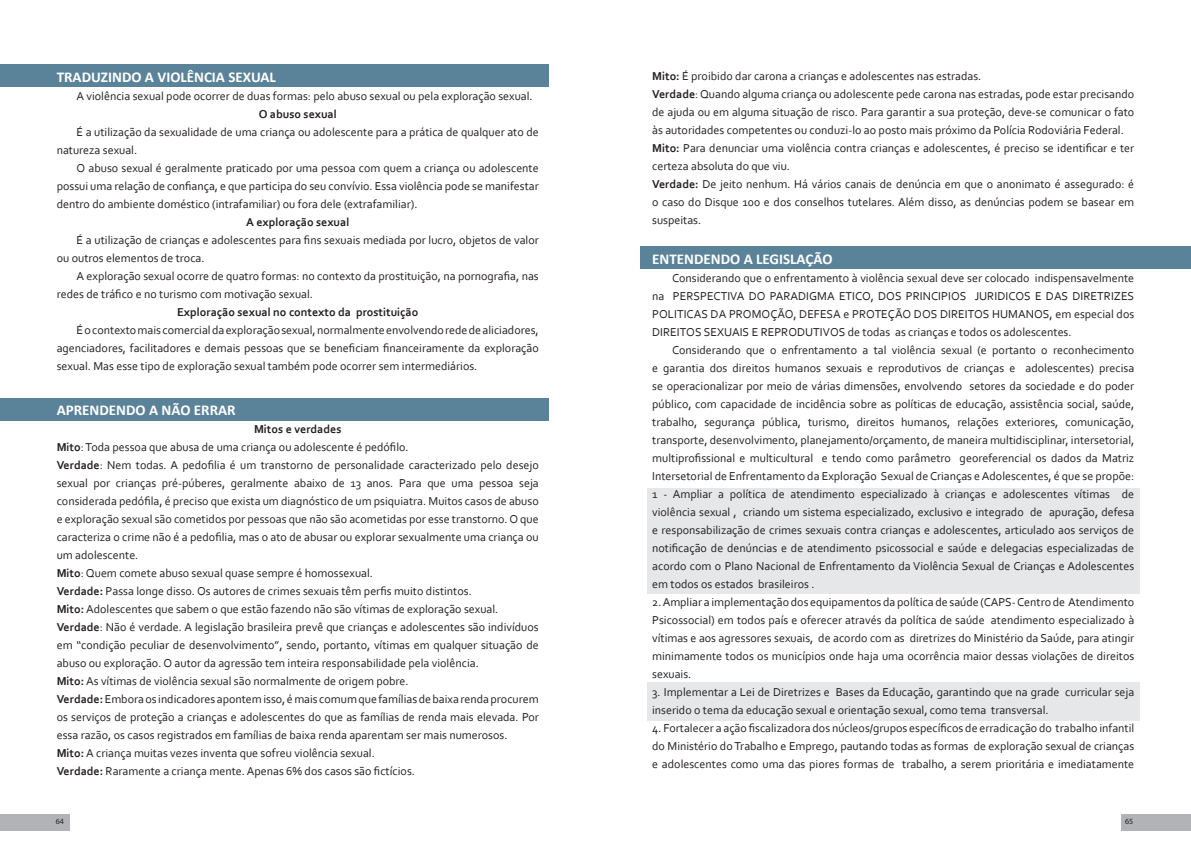
<style>
.page{position:relative;width:1191px;height:842px;background:#fff}
.page>*{position:absolute;margin:0;border:0;box-sizing:border-box;transform-origin:0 0}
.Padrão{font:700 15px "Calibri";color:#fff}
.Padrão-2{font:12px/18px "Corbel";color:#231f20;text-align:justify}
.Padrão-3{font:700 12px "Corbel";color:#231f20}
.t1{font:8px "Myriad";color:#231f20}
.s1{font-weight:700}
</style>
<div class="page">
<div style="left:647px;top:488px;width:492px;height:105px;background:#e6e7e9"></div>
<div style="left:647px;top:682px;width:492px;height:39px;background:#e6e7e9"></div>
<div style="left:641px;top:247px;width:550px;height:22px;background:#5a8399"></div>
<div style="left:0;top:64px;width:548px;height:22px;background:#5a8399"></div>
<div style="left:0;top:398px;width:548px;height:23px;background:#5a8399"></div>
<div style="left:1121px;top:814px;width:70px;height:16px;background:#b2b3b7"></div>
<div style="left:0;top:814px;width:70px;height:16px;background:#b2b3b7"></div>
<p class="Padrão" style="left:57px;top:68px;width:221px">TRADUZINDO A VIOLÊNCIA SEXUAL</p>
<p class="Padrão-2" style="left:77px;top:87px;width:458px">A violência sexual pode ocorrer de duas formas: pelo abuso sexual ou pela exploração sexual.</p>
<p class="Padrão-3" style="left:259px;top:107px;width:80px">O abuso sexual</p>
<p class="Padrão-2" style="left:57px;top:123px;width:483px;text-indent:20px">É a utilização da sexualidade de uma criança ou adolescente para a prática de qualquer ato de natureza sexual.</p>
<p class="Padrão-2" style="left:57px;top:159px;width:483px;text-indent:20px">O abuso sexual é geralmente praticado por uma pessoa com quem a criança ou adolescente possui uma relação de confiança, e que participa do seu convívio. Essa violência pode se manifestar dentro do ambiente doméstico (intrafamiliar) ou fora dele (extrafamiliar).</p>
<p class="Padrão-3" style="left:246px;top:215px;width:105px">A exploração sexual</p>
<p class="Padrão-2" style="left:57px;top:231px;width:483px;text-indent:20px">É a utilização de crianças e adolescentes para fins sexuais mediada por lucro, objetos de valor ou outros elementos de troca.</p>
<p class="Padrão-2" style="left:57px;top:267px;width:483px;text-indent:20px">A exploração sexual ocorre de quatro formas: no contexto da prostituição, na pornografia, nas redes de tráfico e no turismo com motivação sexual.</p>
<p class="Padrão-3" style="left:177px;top:305px;width:243px">Exploração sexual no contexto da prostituição</p>
<p class="Padrão-2" style="left:57px;top:321px;width:483px;text-indent:20px">É o contexto mais comercial da exploração sexual, normalmente envolvendo rede de aliciadores, agenciadores, facilitadores e demais pessoas que se beneficiam financeiramente da exploração sexual. Mas esse tipo de exploração sexual também pode ocorrer sem intermediários.</p>
<p class="Padrão" style="left:57px;top:401px;width:180px">APRENDENDO A NÃO ERRAR</p>
<p class="Padrão-3" style="left:254px;top:422px;width:89px">Mitos e verdades</p>
<p class="Padrão-2" style="left:57px;top:438px;width:353px"><span class="s1">Mito</span>: Toda pessoa que abusa de uma criança ou adolescente é pedófilo.</p>
<p class="Padrão-2" style="left:57px;top:456px;width:483px"><span class="s1">Verdade</span>: Nem todas. A pedofilia é um transtorno de personalidade caracterizado pelo desejo sexual por crianças pré-púberes, geralmente abaixo de 13 anos. Para que uma pessoa seja considerada pedófila, é preciso que exista um diagnóstico de um psiquiatra. Muitos casos de abuso e exploração sexual são cometidos por pessoas que não são acometidas por esse transtorno. O que caracteriza o crime não é a pedofilia, mas o ato de abusar ou explorar sexualmente uma criança ou um adolescente.</p>
<p class="Padrão-2" style="left:57px;top:564px;width:318px"><span class="s1">Mito</span>: Quem comete abuso sexual quase sempre é homossexual.</p>
<p class="Padrão-2" style="left:57px;top:582px;width:417px"><span class="s1">Verdade:</span> Passa longe disso. Os autores de crimes sexuais têm perfis muito distintos.</p>
<p class="Padrão-2" style="left:57px;top:600px;width:443px"><span class="s1">Mito:</span> Adolescentes que sabem o que estão fazendo não são vítimas de exploração sexual.</p>
<p class="Padrão-2" style="left:57px;top:618px;width:483px"><span class="s1">Verdade</span>: Não é verdade. A legislação brasileira prevê que crianças e adolescentes são indivíduos em “condição peculiar de desenvolvimento”, sendo, portanto, vítimas em qualquer situação de abuso ou exploração. O autor da agressão tem inteira responsabilidade pela violência.</p>
<p class="Padrão-2" style="left:57px;top:672px;width:353px"><span class="s1">Mito:</span> As vítimas de violência sexual são normalmente de origem pobre.</p>
<p class="Padrão-2" style="left:57px;top:690px;width:483px"><span class="s1">Verdade:</span> Embora os indicadores apontem isso, é mais comum que famílias de baixa renda procurem os serviços de proteção a crianças e adolescentes do que as famílias de renda mais elevada. Por essa razão, os casos registrados em famílias de baixa renda aparentam ser mais numerosos.</p>
<p class="Padrão-2" style="left:57px;top:744px;width:320px"><span class="s1">Mito:</span> A criança muitas vezes inventa que sofreu violência sexual.</p>
<p class="Padrão-2" style="left:57px;top:762px;width:360px"><span class="s1">Verdade:</span> Raramente a criança mente. Apenas 6% dos casos são fictícios.</p>
<p class="Padrão-2" style="left:652px;top:67px;width:331px"><span class="s1">Mito:</span> É proibido dar carona a crianças e adolescentes nas estradas.</p>
<p class="Padrão-2" style="left:652px;top:85px;width:483px"><span class="s1">Verdade</span>: Quando alguma criança ou adolescente pede carona nas estradas, pode estar precisando de ajuda ou em alguma situação de risco. Para garantir a sua proteção, deve-se comunicar o fato às autoridades competentes ou conduzi-lo ao posto mais próximo da Polícia Rodoviária Federal.</p>
<p class="Padrão-2" style="left:652px;top:139px;width:483px"><span class="s1">Mito:</span> Para denunciar uma violência contra crianças e adolescentes, é preciso se identificar e ter certeza absoluta do que viu.</p>
<p class="Padrão-2" style="left:652px;top:175px;width:483px"><span class="s1">Verdade:</span> De jeito nenhum. Há vários canais de denúncia em que o anonimato é assegurado: é o caso do Disque 100 e dos conselhos tutelares. Além disso, as denúncias podem se basear em suspeitas.</p>
<p class="Padrão" style="left:652px;top:250px;width:182px">ENTENDENDO A LEGISLAÇÃO</p>
<p class="Padrão-2" style="left:652px;top:269px;width:483px;text-indent:20px">Considerando que o enfrentamento à violência sexual deve ser colocado indispensavelmente na PERSPECTIVA DO PARADIGMA ETICO, DOS PRINCIPIOS JURIDICOS E DAS DIRETRIZES POLITICAS DA PROMOÇÃO, DEFESA e PROTEÇÃO DOS DIREITOS HUMANOS, em especial dos DIREITOS SEXUAIS E REPRODUTIVOS de todas as crianças e todos os adolescentes.</p>
<p class="Padrão-2" style="left:652px;top:341px;width:483px;text-indent:20px">Considerando que o enfrentamento a tal violência sexual (e portanto o reconhecimento e garantia dos direitos humanos sexuais e reprodutivos de crianças e adolescentes) precisa se operacionalizar por meio de várias dimensões, envolvendo setores da sociedade e do poder público, com capacidade de incidência sobre as políticas de educação, assistência social, saúde, trabalho, segurança pública, turismo, direitos humanos, relações exteriores, comunicação, transporte, desenvolvimento, planejamento/orçamento, de maneira multidisciplinar, intersetorial, multiprofissional e multicultural e tendo como parâmetro georeferencial os dados da Matriz Intersetorial de Enfrentamento da Exploração Sexual de Crianças e Adolescentes, é que se propõe:</p>
<p class="Padrão-2" style="left:652px;top:485px;width:483px">1 - Ampliar a política de atendimento especializado à crianças e adolescentes vítimas de violência sexual , criando um sistema especializado, exclusivo e integrado de apuração, defesa e responsabilização de crimes sexuais contra crianças e adolescentes, articulado aos serviços de notificação de denúncias e de atendimento psicossocial e saúde e delegacias especializadas de acordo com o Plano Nacional de Enfrentamento da Violência Sexual de Crianças e Adolescentes em todos os estados brasileiros .</p>
<p class="Padrão-2" style="left:652px;top:593px;width:483px">2. Ampliar a implementação dos equipamentos da política de saúde (CAPS- Centro de Atendimento Psicossocial) em todos país e oferecer através da política de saúde atendimento especializado à vítimas e aos agressores sexuais, de acordo com as diretrizes do Ministério da Saúde, para atingir minimamente todos os municípios onde haja uma ocorrência maior dessas violações de direitos sexuais.</p>
<p class="Padrão-2" style="left:652px;top:683px;width:483px">3. Implementar a Lei de Diretrizes e Bases da Educação, garantindo que na grade curricular seja inserido o tema da educação sexual e orientação sexual, como tema transversal.</p>
<p class="Padrão-2" style="left:652px;top:719px;width:483px">4. Fortalecer a ação fiscalizadora dos núcleos/grupos específicos de erradicação do trabalho infantil do Ministério do Trabalho e Emprego, pautando todas as formas de exploração sexual de crianças e adolescentes como uma das piores formas de trabalho, a serem prioritária e imediatamente</p>
<p class="t1" style="left:56px;top:817px;width:10px">64</p>
<p class="t1" style="left:1125px;top:817px;width:10px">65</p>
</div>
